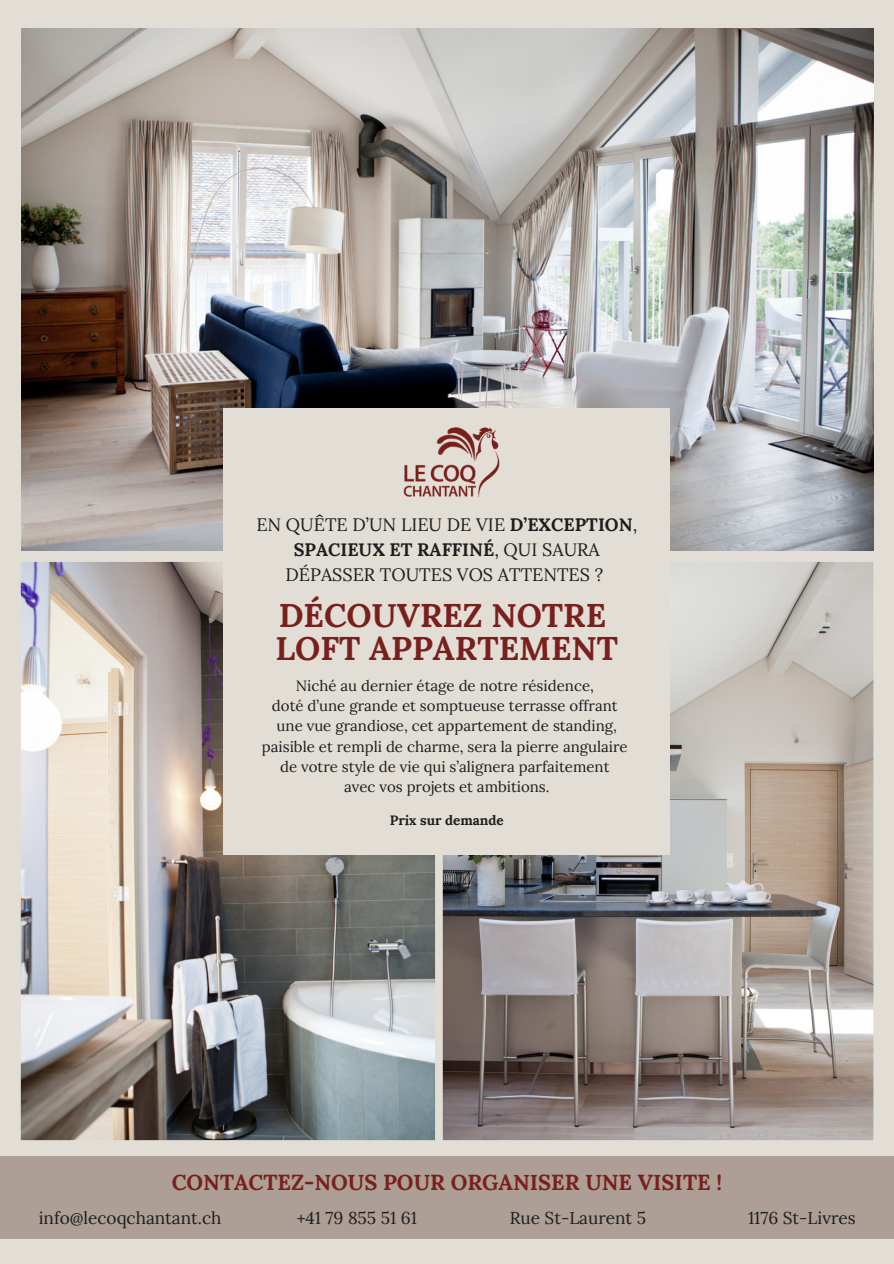
<style>
.page{position:relative;width:894px;height:1264px;background:#fff}
.page>*{position:absolute;margin:0;border:0;box-sizing:border-box;transform-origin:0 0}
.t1{font:700 32.7px "Lora";color:#79201d}
.t2{font:700 21.75px "Lora";color:#79201d}
.t3{font:18px/24.8px "Lora";color:#1d1d1f;text-align:center}
.t4{font:17.1px "Lora";color:#1d1d1f}
.t5{font:15px/20.2px "Lora";color:#1d1d1f;text-align:center}
.t6{font:700 13.5px "Lora";color:#1d1d1f}
.s1{font-weight:700}
</style>
<div class="page">
<div style="left:0;top:0;width:893px;height:1263px;background:#e2ded5"></div>
<img style="left:21px;top:28px;width:851px;height:522px">
<img style="left:20px;top:561px;width:415px;height:580px">
<svg style="left:435px;top:562px;width:439px;height:579px;background:#a29a96"></svg>
<div style="left:223px;top:408px;width:446px;height:446px;background:#e2ded5"></div>
<div style="left:0;top:1155px;width:893px;height:83px;background:#ad9f95"></div>
<img style="left:403px;top:427px;width:97px;height:70px">
<p class="t3" style="left:256px;top:512px;width:382px">EN QUÊTE D’UN LIEU DE VIE <span class="s1">D’EXCEPTION</span>,<br><span class="s1">SPACIEUX ET RAFFINÉ</span>, QUI SAURA<br>DÉPASSER TOUTES VOS ATTENTES ?</p>
<p class="t1" style="left:279px;top:594px;width:329px">DÉCOUVREZ NOTRE</p>
<p class="t1" style="left:275px;top:627px;width:344px">LOFT APPARTEMENT</p>
<p class="t5" style="left:296px;top:675px;width:299px">Niché au dernier étage de notre résidence,</p>
<p class="t5" style="left:272px;top:695px;width:347px">doté d’une grande et somptueuse terrasse offrant</p>
<p class="t5" style="left:262px;top:715px;width:367px">une vue grandiose, cet appartement de standing, paisible et rempli de charme, sera la pierre angulaire</p>
<p class="t5" style="left:280px;top:756px;width:331px">de votre style de vie qui s’alignera parfaitement</p>
<p class="t5" style="left:344px;top:776px;width:207px">avec vos projets et ambitions.</p>
<p class="t6" style="left:389px;top:811px;width:116px">Prix sur demande</p>
<p class="t2" style="left:172px;top:1167px;width:551px">CONTACTEZ-NOUS POUR ORGANISER UNE VISITE !</p>
<p class="t4" style="left:39px;top:1206px;width:184px">info@lecoqchantant.ch</p>
<p class="t4" style="left:296px;top:1206px;width:122px">+41 79 855 51 61</p>
<p class="t4" style="left:509px;top:1206px;width:138px">Rue St-Laurent 5</p>
<p class="t4" style="left:747px;top:1206px;width:109px">1176 St-Livres</p>
</div>
